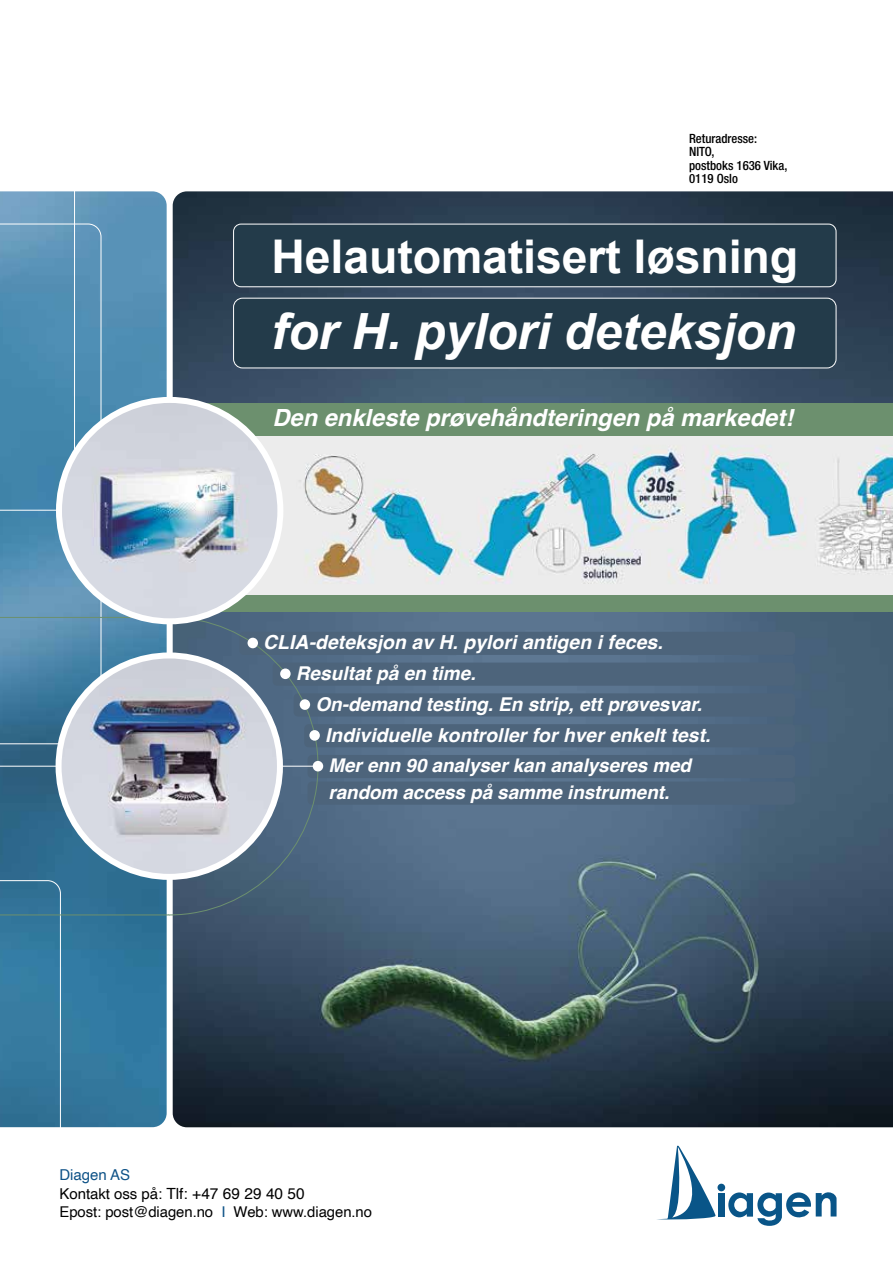
<style>
.page{position:relative;width:893px;height:1263px;background:#fff}
.page>*{position:absolute;margin:0;border:0;box-sizing:border-box;transform-origin:0 0}
.t1{font:italic 700 49.95px "Arial";letter-spacing:-.005em;color:#fff}
.t2{font:700 46.5px "Arial";letter-spacing:-.005em;color:#fff}
.t3{font:italic 700 23.7px "Helvetica";color:#fff}
.t4{font:italic 700 19.35px "Helvetica";letter-spacing:.005em;color:#fff}
.t5{font:italic 700 19.2px "Helvetica";letter-spacing:.005em;color:#fff}
.t6{font:italic 700 19.05px "Helvetica";letter-spacing:-.005em;color:#fff}
.t7{font:italic 700 18.9px/26.7px "Helvetica";letter-spacing:-.005em;color:#fff}
.t8{font:15.45px "Helvetica";letter-spacing:.005em;color:#000}
.t9{font:15px "Helvetica";letter-spacing:-.005em;color:#0e5287}
.t10{font:14.85px "Helvetica";letter-spacing:-.005em;color:#000}
.t11{font:500 condensed 12.75px/13.5px "Helvetica Neue LT Pro";color:#000}
.s1{font-size:15px}
.s2{color:#0e5287}
</style>
<div class="page">
<div style="left:718px;top:1193px;width:6px;height:23px;background:#095588"></div>
<div style="left:717px;top:1184px;width:8px;height:7px;background:#095588;border-radius:50%"></div>
<svg style="left:657px;top:1145px;width:59px;height:75px"></svg>
<svg style="left:728px;top:1192px;width:108px;height:34px"></svg>
<img style="left:173px;top:191px;width:720px;height:936px">
<img style="left:61px;top:191px;width:106px;height:936px">
<svg style="left:0;top:224px;width:101px;height:393px;background:#5b94b7"></svg>
<div style="left:234px;top:298px;width:602px;height:70px;background:#233b4a;border-radius:9px"></div>
<div style="left:233px;top:298px;width:603px;height:70px;border:1px solid #fff;border-radius:9px"></div>
<div style="left:234px;top:224px;width:602px;height:63px;background:#233b4a;border-radius:7px"></div>
<div style="left:233px;top:224px;width:603px;height:63px;border:1px solid #fff;border-radius:7px"></div>
<img style="left:241px;top:435px;width:652px;height:160px">
<div style="left:273px;top:663px;width:522px;height:23px;background:#4d647b;border-radius:4px"></div>
<div style="left:308px;top:781px;width:487px;height:24px;background:#4d647b;border-radius:4px"></div>
<div style="left:308px;top:755px;width:487px;height:23px;background:#4d647b;border-radius:4px"></div>
<div style="left:294px;top:693px;width:501px;height:23px;background:#4d647b;border-radius:4px"></div>
<div style="left:304px;top:724px;width:491px;height:23px;background:#4d647b;border-radius:4px"></div>
<div style="left:239px;top:632px;width:556px;height:23px;background:#4d647b;border-radius:4px"></div>
<div style="left:172px;top:403px;width:721px;height:32px;background:#6c906e"></div>
<svg style="left:0;top:617px;width:319px;height:299px;background:#48728e"></svg>
<hr style="left:0;top:766px;width:318px;height:1px;background:#fff">
<img style="left:59px;top:655px;width:221px;height:222px;border-radius:111px">
<div style="left:56px;top:652px;width:227px;height:228px;border:6px solid #fff;border-radius:50%"></div>
<div style="left:248px;top:638px;width:10px;height:10px;background:#fff;border-radius:50%"></div>
<div style="left:280px;top:668px;width:11px;height:11px;background:#fff;border-radius:50%"></div>
<div style="left:313px;top:761px;width:10px;height:10px;background:#fff;border-radius:50%"></div>
<div style="left:300px;top:699px;width:10px;height:11px;background:#fff;border-radius:50%"></div>
<div style="left:309px;top:730px;width:11px;height:11px;background:#fff;border-radius:50%"></div>
<div style="left:172px;top:595px;width:721px;height:16px;background:#6c906e"></div>
<img style="left:59px;top:400px;width:221px;height:221px;border-radius:111px">
<div style="left:56px;top:397px;width:227px;height:227px;border:6px solid #fff;border-radius:50%"></div>
<svg style="left:0;top:191px;width:75px;height:320px;background:#5591b5"></svg>
<svg style="left:0;top:880px;width:61px;height:248px;background:#387a9e"></svg>
<p class="t11" style="left:689px;top:131px;width:100px">Returadresse:<br>NITO,<br>postboks 1636 Vika,<br>0119 Oslo</p>
<h2 class="t2" style="left:271px;top:226px;width:528px">Helautomatisert løsning</h2>
<h1 class="t1" style="left:271px;top:299px;width:526px">for H. pylori deteksjon</h1>
<p class="t3" style="left:273px;top:403px;width:522px">Den enkleste prøvehåndteringen på markedet!</p>
<p class="t4" style="left:263px;top:631px;width:401px">CLIA-deteksjon av H. pylori antigen i feces.</p>
<p class="t6" style="left:296px;top:661px;width:181px">Resultat på en time.</p>
<p class="t6" style="left:315px;top:692px;width:388px">On-demand testing. En strip, ett prøvesvar.</p>
<p class="t5" style="left:325px;top:723px;width:387px">Individuelle kontroller for hver enkelt test.</p>
<p class="t7" style="left:328px;top:754px;width:364px">Mer enn 90 analyser kan analyseres med random access på samme instrument.</p>
<p class="t9" style="left:60px;top:1163px;width:72px">Diagen AS</p>
<p class="t8" style="left:60px;top:1181px;width:247px"><span class="s1">Kontakt oss på:</span> Tlf: +47 69 29 40 50</p>
<p class="t10" style="left:60px;top:1200px;width:314px">Epost: post@diagen.no <span class="s2">I</span> Web: www.diagen.no</p>
</div>
